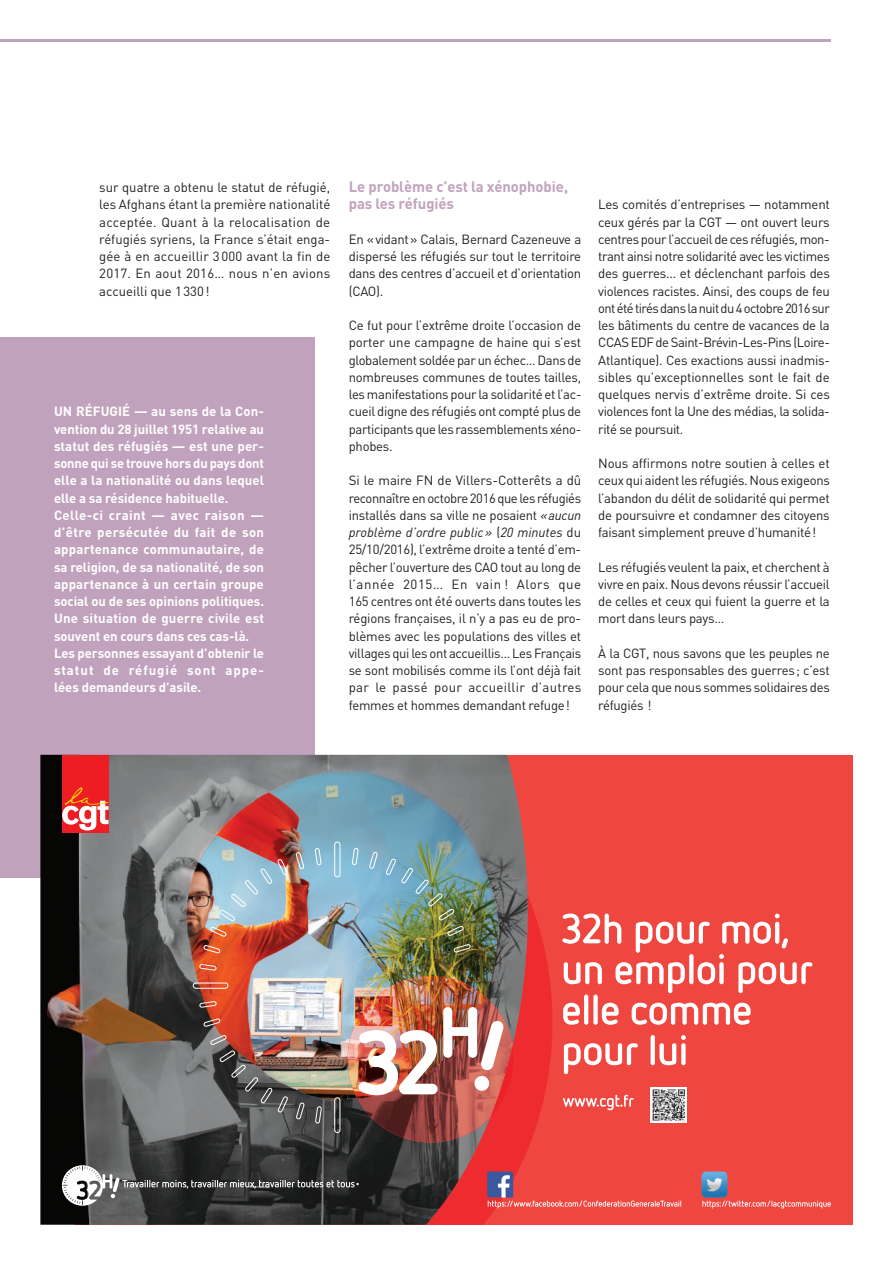
<style>
.page{position:relative;width:893px;height:1263px;background:#fff}
.page>*{position:absolute;margin:0;border:0;box-sizing:border-box;transform-origin:0 0}
.t1{font:700 15px/17.2px "DIN";letter-spacing:-.005em;color:#c1a2bd}
.t2{font:13.2px/17.2px "DIN";letter-spacing:-.02em;color:#231f20;text-align:justify}
.t3{font:700 13.2px/17.2px "DIN";letter-spacing:-.005em;color:#fff}
.s1{font-style:italic}
</style>
<div class="page">
<div style="left:0;top:337px;width:315px;height:540px;background:#c1a2bd"></div>
<hr style="left:0;top:39px;width:831px;height:2px;background:#c1a2bd">
<div style="left:75px;top:755px;width:778px;height:470px;background:#ef4640"></div>
<svg style="left:443px;top:895px;width:109px;height:330px"></svg>
<img style="left:40px;top:755px;width:403px;height:470px">
<img style="left:348px;top:976px;width:165px;height:125px">
<img style="left:359px;top:1117px;width:137px;height:25px">
<svg style="left:315px;top:1106px;width:7px;height:17px"></svg>
<svg style="left:296px;top:1103px;width:8px;height:16px"></svg>
<svg style="left:278px;top:1096px;width:10px;height:16px"></svg>
<svg style="left:220px;top:1051px;width:52px;height:52px;background:#5c514f"></svg>
<svg style="left:210px;top:1035px;width:16px;height:10px"></svg>
<svg style="left:204px;top:1019px;width:16px;height:7px"></svg>
<svg style="left:200px;top:1001px;width:16px;height:6px"></svg>
<svg style="left:200px;top:964px;width:16px;height:6px"></svg>
<svg style="left:203px;top:945px;width:17px;height:8px"></svg>
<svg style="left:210px;top:927px;width:16px;height:9px"></svg>
<svg style="left:219px;top:869px;width:53px;height:52px;background:#a7cde0"></svg>
<svg style="left:278px;top:859px;width:9px;height:16px"></svg>
<svg style="left:296px;top:852px;width:8px;height:17px"></svg>
<svg style="left:315px;top:848px;width:6px;height:19px"></svg>
<svg style="left:352px;top:848px;width:6px;height:17px"></svg>
<svg style="left:369px;top:852px;width:8px;height:16px"></svg>
<img style="left:386px;top:859px;width:68px;height:61px">
<svg style="left:448px;top:926px;width:15px;height:10px"></svg>
<svg style="left:454px;top:944px;width:16px;height:8px"></svg>
<div style="left:193px;top:983px;width:35px;height:5px;border:1px solid #fff;border-radius:3px"></div>
<div style="left:335px;top:842px;width:5px;height:35px;border:1px solid #fff;border-radius:3px"></div>
<div style="left:335px;top:1098px;width:5px;height:35px;border:1px solid #fff;border-radius:3px"></div>
<div style="left:62px;top:755px;width:46px;height:77px;background:#ee1d23"></div>
<svg style="left:62px;top:787px;width:46px;height:43px"></svg>
<img style="left:359px;top:1007px;width:155px;height:110px">
<svg style="left:62px;top:1165px;width:297px;height:41px;background:#4e4e4f"></svg>
<svg style="left:563px;top:1095px;width:71px;height:15px"></svg>
<img style="left:651px;top:1088px;width:36px;height:35px">
<img style="left:487px;top:1171px;width:26px;height:26px">
<img style="left:701px;top:1171px;width:26px;height:26px">
<svg style="left:702px;top:1200px;width:129px;height:8px"></svg>
<svg style="left:488px;top:1200px;width:193px;height:8px"></svg>
<svg style="left:564px;top:1035px;width:122px;height:39px"></svg>
<svg style="left:562px;top:913px;width:250px;height:112px"></svg>
<p class="t2" style="left:99px;top:178px;width:233px">sur quatre a obtenu le statut de réfugié, les Afghans étant la première nationalité acceptée. Quant à la relocalisation de réfugiés syriens, la France s’était enga&shy;gée à en accueillir 3 000 avant la fin de 2017. En aout 2016… nous n’en avions accueilli que 1 330 !</p>
<p class="t1" style="left:349px;top:177px;width:221px">Le problème c’est la xénophobie, pas les réfugiés</p>
<p class="t2" style="left:349px;top:230px;width:234px">En « vidant » Calais, Bernard Cazeneuve a dispersé les réfugiés sur tout le territoire dans des centres d’accueil et d’orientation (CAO).</p>
<p class="t2" style="left:349px;top:316px;width:234px">Ce fut pour l’extrême droite l’occasion de porter une campagne de haine qui s’est globalement soldée par un échec… Dans de nombreuses communes de toutes tailles, les manifestations pour la solidarité et l’ac&shy;cueil digne des réfugiés ont compté plus de participants que les rassemblements xéno&shy;phobes.</p>
<p class="t2" style="left:349px;top:472px;width:234px">Si le maire FN de Villers-Cotterêts a dû reconnaître en octobre 2016 que les réfugiés installés dans sa ville ne posaient <span class="s1">« aucun problème d’ordre public »</span> (<span class="s1">20 minutes</span> du 25/10/2016), l’extrême droite a tenté d’em&shy;pêcher l’ouverture des CAO tout au long de l’année 2015… En vain ! Alors que 165 centres ont été ouverts dans toutes les régions françaises, il n’y a pas eu de pro&shy;blèmes avec les populations des villes et villages qui les ont accueillis… Les Français se sont mobilisés comme ils l’ont déjà fait par le passé pour accueillir d’autres femmes et hommes demandant refuge !</p>
<p class="t3" style="left:54px;top:402px;width:212px">UN RÉFUGIÉ — au sens de la Con&shy;vention du 28 juillet 1951 relative au statut des réfugiés — est une per&shy;sonne qui se trouve hors du pays dont elle a la nationalité ou dans lequel elle a sa résidence habituelle.<br>Celle-ci craint — avec raison — d’être persécutée du fait de son appartenance communautaire, de sa religion, de sa nationalité, de son appartenance à un certain groupe social ou de ses opinions politiques.<br>Une situation de guerre civile est souvent en cours dans ces cas-là.<br>Les personnes essayant d’obtenir le statut de réfugié sont appe&shy;lées demandeurs d’asile.</p>
<p class="t2" style="left:598px;top:196px;width:233px">Les comités d’entreprises — notamment ceux gérés par la CGT — ont ouvert leurs centres pour l’accueil de ces réfugiés, mon&shy;trant ainsi notre solidarité avec les victimes des guerres... et déclenchant parfois des violences racistes. Ainsi, des coups de feu ont été tirés dans la nuit du 4 octobre 2016 sur les bâtiments du centre de vacances de la CCAS EDF de Saint-Brévin-Les-Pins (Loire-Atlantique). Ces exactions aussi inadmis&shy;sibles qu’exceptionnelles sont le fait de quelques nervis d’extrême droite. Si ces violences font la Une des médias, la solida&shy;rité se poursuit.</p>
<p class="t2" style="left:598px;top:454px;width:233px">Nous affirmons notre soutien à celles et ceux qui aident les réfugiés. Nous exigeons l’abandon du délit de solidarité qui permet de poursuivre et condamner des citoyens faisant simplement preuve d’humanité !</p>
<p class="t2" style="left:598px;top:558px;width:233px">Les réfugiés veulent la paix, et cherchent à vivre en paix. Nous devons réussir l’accueil de celles et ceux qui fuient la guerre et la mort dans leurs pays…</p>
<p class="t2" style="left:598px;top:644px;width:233px">À la CGT, nous savons que les peuples ne sont pas responsables des guerres ; c’est pour cela que nous sommes solidaires des réfugiés !</p>
</div>
